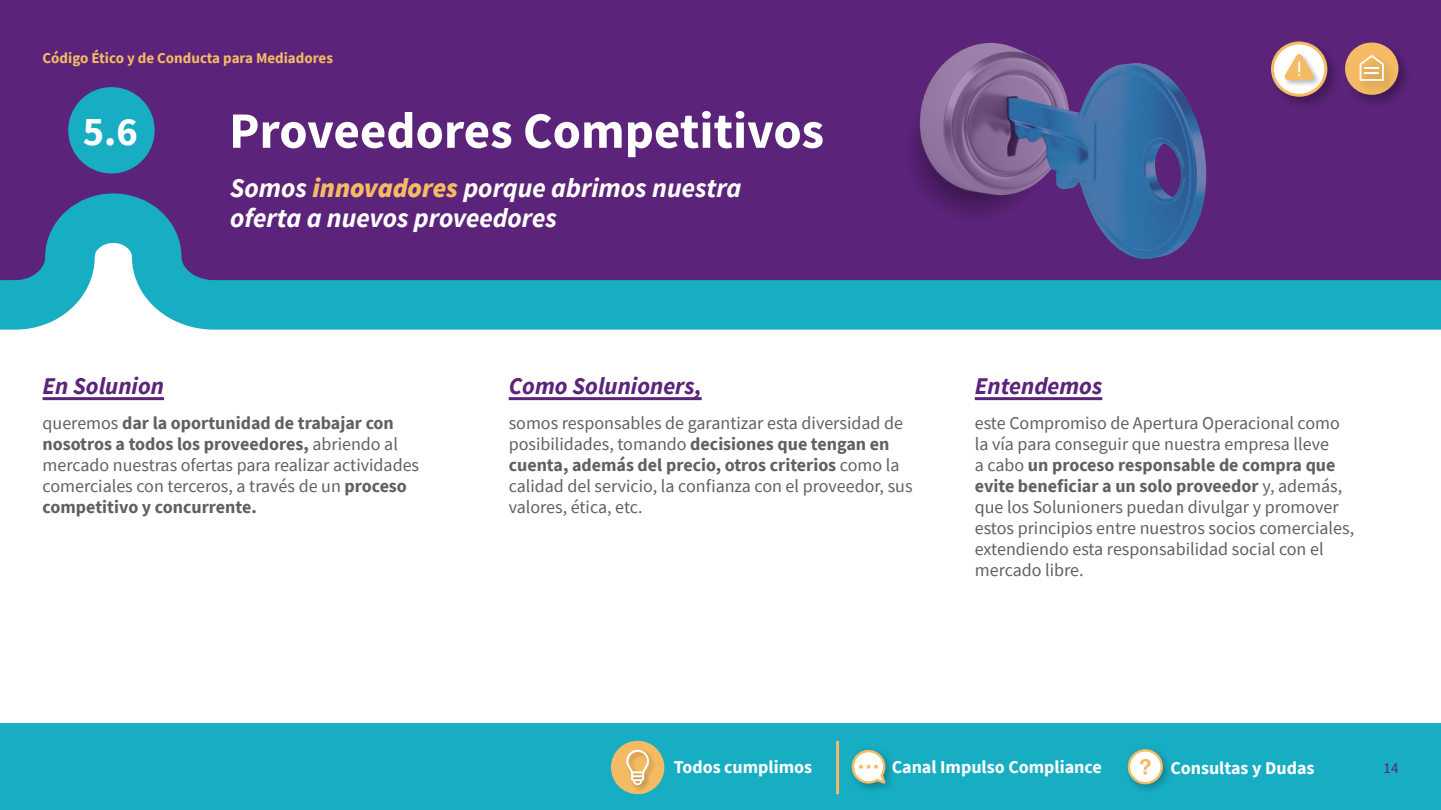
<style>
.page{position:relative;width:1441px;height:810px;background:#fff}
.page>*{position:absolute;margin:0;border:0;box-sizing:border-box;transform-origin:0 0}
.t1{font:700 51px "Source Sans Pro";color:#fff}
.t2{font:700 40.5px "Source Sans Pro";color:#fff}
.t3{font:italic 700 27px/30px "Source Sans Pro";color:#fff}
.t4{font:italic 700 24px "Source Sans Pro";color:#5b2379}
.t5{font:18px/21px "Source Sans Pro";color:#5f6064}
.t6{font:700 18px "Source Sans Pro";color:#fff}
.t7{font:700 15px "Source Sans Pro";color:#f5bb64}
.t8{font:15px "Source Sans Pro";color:#5b2379}
.s1{font-weight:900;color:#f5bb64}
.s2{font-weight:700}
</style>
<div class="page">
<div style="left:0;top:724px;width:1440px;height:86px;background:#17aec4"></div>
<div style="left:0;top:0;width:1440px;height:169px;background:#5b2379"></div>
<div style="left:68px;top:87px;width:87px;height:86px;background:#17aec4;border-radius:50%"></div>
<svg style="left:0;top:169px;width:1440px;height:161px;background:#475d99"></svg>
<hr style="left:43px;top:397px;width:121px;height:3px;background:#5b2379">
<hr style="left:508px;top:397px;width:193px;height:3px;background:#5b2379">
<hr style="left:974px;top:397px;width:128px;height:3px;background:#5b2379">
<img style="left:872px;top:0;width:380px;height:306px">
<hr style="left:836px;top:741px;width:3px;height:53px;background:#f5bb64">
<div style="left:1268px;top:40px;width:72px;height:70px;background:#000;opacity:.27"></div>
<svg style="left:1272px;top:43px;width:53px;height:52px"></svg>
<div style="left:1270px;top:41px;width:57px;height:56px;border:3px solid #f5bb64;border-radius:50%"></div>
<div style="left:1283px;top:53px;width:37px;height:35px;background:#000;opacity:.27"></div>
<svg style="left:1284px;top:54px;width:29px;height:26px"></svg>
<div style="left:846px;top:745px;width:50px;height:50px;background:#000;opacity:.27"></div>
<svg style="left:851px;top:750px;width:34px;height:34px"></svg>
<div style="left:1122px;top:744px;width:51px;height:52px;background:#000;opacity:.27"></div>
<svg style="left:1127px;top:749px;width:35px;height:35px"></svg>
<div style="left:1342px;top:40px;width:69px;height:69px;background:#000;opacity:.27"></div>
<div style="left:1344px;top:43px;width:54px;height:52px;background:#f5bb64;border-radius:50%"></div>
<div style="left:1356px;top:53px;width:41px;height:42px;background:#000;opacity:.27"></div>
<svg style="left:1359px;top:55px;width:24px;height:26px"></svg>
<div style="left:611px;top:741px;width:53px;height:53px;background:#f5bb64;border-radius:50%"></div>
<div style="left:625px;top:748px;width:31px;height:45px;background:#000;opacity:.27"></div>
<svg style="left:626px;top:750px;width:23px;height:35px"></svg>
<p class="t7" style="left:43px;top:50px;width:292px">Código Ético y de Conducta para Mediadores</p>
<h2 class="t2" style="left:83px;top:109px;width:56px">5.6</h2>
<h1 class="t1" style="left:229px;top:102px;width:596px">Proveedores Competitivos</h1>
<h3 class="t3" style="left:230px;top:173px;width:513px">Somos <span class="s1">innovadores</span> porque abrimos nuestra oferta a nuevos proveedores</h3>
<h3 class="t4" style="left:43px;top:373px;width:123px">En Solunion</h3>
<h3 class="t4" style="left:508px;top:373px;width:194px">Como Solunioners,</h3>
<h3 class="t4" style="left:974px;top:373px;width:129px">Entendemos</h3>
<p class="t5" style="left:508px;top:413px;width:405px">somos responsables de garantizar esta diversidad de posibilidades, tomando <span class="s2">decisiones que tengan en cuenta, además del precio, otros criterios</span> como la calidad del servicio, la confianza con el proveedor, sus valores, ética, etc.</p>
<p class="t5" style="left:974px;top:413px;width:381px">este Compromiso de Apertura Operacional como la vía para conseguir que nuestra empresa lleve<br>a cabo <span class="s2">un proceso responsable de compra que evite beneficiar a un solo proveedor</span> y, además, que los Solunioners puedan divulgar y promover estos principios entre nuestros socios comerciales, extendiendo esta responsabilidad social con el mercado libre.</p>
<p class="t5" style="left:43px;top:413px;width:378px">queremos <span class="s2">dar la oportunidad de trabajar con nosotros a todos los proveedores,</span> abriendo al mercado nuestras ofertas para realizar actividades comerciales con terceros, a través de un <span class="s2">proceso competitivo y concurrente.</span></p>
<p class="t6" style="left:673px;top:757px;width:140px">Todos cumplimos</p>
<p class="t6" style="left:891px;top:757px;width:211px">Canal Impulso Compliance</p>
<p class="t6" style="left:1170px;top:757px;width:146px">Consultas y Dudas</p>
<p class="t8" style="left:1383px;top:760px;width:16px">14</p>
</div>
